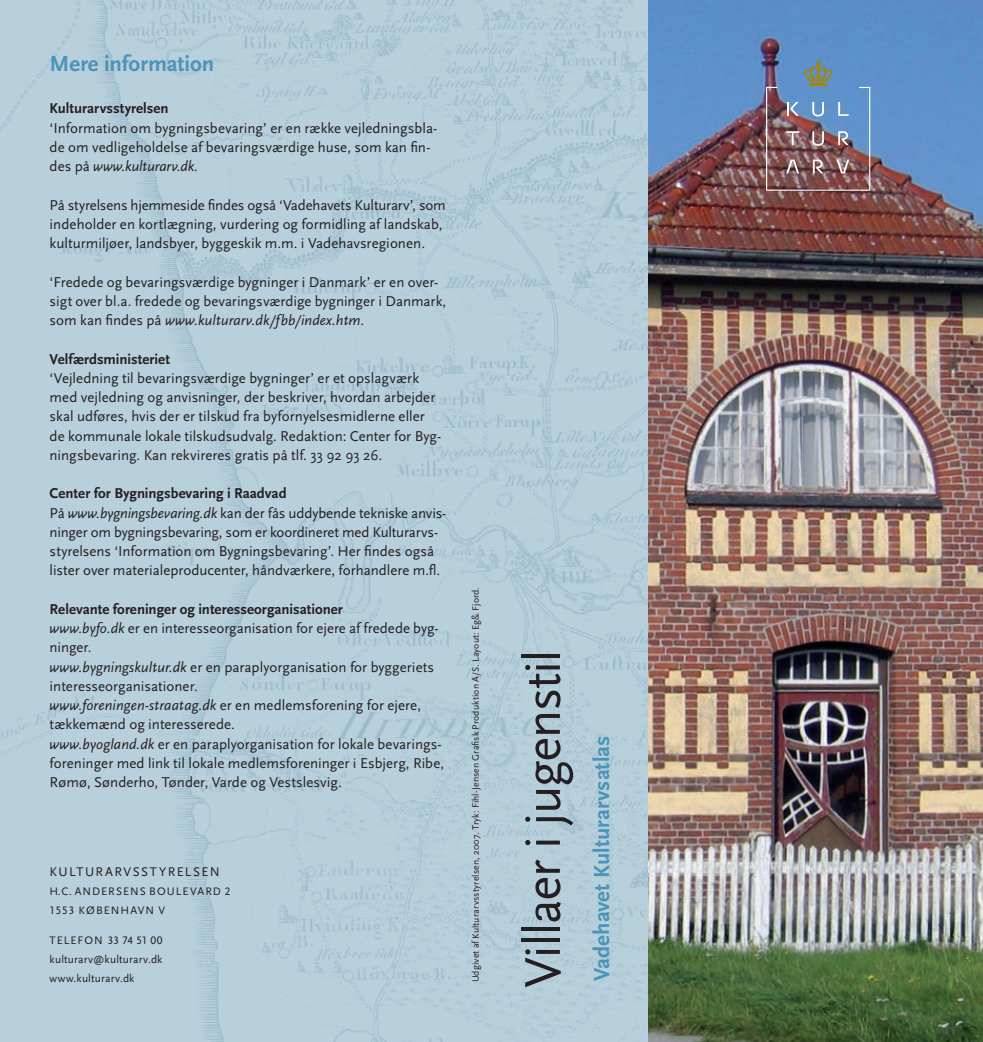
<style>
.page{position:relative;width:983px;height:1042px;background:#fff}
.page>*{position:absolute;margin:0;border:0;box-sizing:border-box;transform-origin:0 0}
.t1{font:52.5px "Scala Sans";letter-spacing:-.025em;color:#231f20}
.t2{font:700 22.75px "Scala Sans";color:#4b94b7}
.t3{font:700 22.75px "Scala Sans LF";letter-spacing:-.005em;color:#4b94b7}
.t4{font:14.88px/19.2px "Scala Sans";color:#231f20}
.t5{font:700 14.88px "Scala Sans";color:#231f20}
.t6{font:13.12px "Scala Sans";letter-spacing:.11em;color:#231f20}
.t7{font:11.38px/19.2px "Scala Sans LF";letter-spacing:.08em;color:#231f20}
.t8{font:9.62px "Scala Sans";letter-spacing:.01em;color:#231f20}
.s1{font-style:italic}
.s2{font-weight:700}
</style>
<div class="page">
<img style="left:0;top:0;width:648px;height:1042px">
<img style="left:648px;top:0;width:334px;height:1042px">
<img style="left:765px;top:59px;width:105px;height:132px">
<h2 class="t3" style="left:50px;top:52px;width:166px">Mere information</h2>
<p class="t5" style="left:50px;top:100px;width:120px">Kulturarvsstyrelsen</p>
<p class="t4" style="left:50px;top:118px;width:389px">‘Information om bygningsbevaring’ er en række vejledningsbla&shy;de om vedligeholdelse af bevaringsværdige huse, som kan fin&shy;des på <span class="s1">www.kulturarv.dk.</span></p>
<p class="t4" style="left:50px;top:195px;width:397px">På styrelsens hjemmeside findes også ‘Vadehavets Kulturarv’, som indeholder en kortlægning, vurdering og formidling af landskab, kulturmiljøer, landsbyer, byggeskik m.m. i Vadehavsregionen.</p>
<p class="t4" style="left:50px;top:272px;width:398px">‘Fredede og bevaringsværdige bygninger i Danmark’ er en over&shy;sigt over bl.a. fredede og bevaringsværdige bygninger i Danmark, som kan findes på <span class="s1">www.kulturarv.dk/fbb/index.htm</span>.</p>
<p class="t5" style="left:50px;top:351px;width:122px">Velfærdsministeriet</p>
<p class="t4" style="left:50px;top:369px;width:393px">‘Vejledning til bevaringsværdige bygninger’ er et opslagværk med vejledning og anvisninger, der beskriver, hvordan arbejder skal udføres, hvis der er tilskud fra byfornyelsesmidlerne eller de kommunale lokale tilskudsudvalg. Redaktion: Center for Byg&shy;ningsbevaring. Kan rekvireres gratis på tlf. 33 92 93 26.</p>
<p class="t4" style="left:50px;top:484px;width:398px"><span class="s2">Center for Bygningsbevaring i Raadvad<br></span>På <span class="s1">www.bygningsbevaring.dk</span> kan der fås uddybende tekniske anvis&shy;ninger om bygningsbevaring, som er koordineret med Kulturarvs&shy;styrelsens ‘Information om Bygningsbevaring’. Her findes også lister over materialeproducenter, håndværkere, forhandlere m.fl.</p>
<p class="t4" style="left:50px;top:600px;width:396px"><span class="s2">Relevante foreninger og interesseorganisationer<br></span><span class="s1">www.byfo.dk</span> er en interesseorganisation for ejere af fredede byg&shy;ninger.<br><span class="s1">www.bygningskultur.dk</span> er en paraplyorganisation for byggeriets interesseorganisationer.<br><span class="s1">www.foreningen-straatag.dk</span> er en medlemsforening for ejere, tækkemænd og interesserede.<br><span class="s1">www.byogland.dk</span> er en paraplyorganisation for lokale bevarings&shy;foreninger med link til lokale medlemsforeninger i Esbjerg, Ribe, Rømø, Sønderho, Tønder, Varde og Vestslesvig.</p>
<p class="t6" style="left:50px;top:864px;width:172px">kulturarvsstyrelsen</p>
<p class="t7" style="left:50px;top:882px;width:182px">H.C. ANDERSENS BOULEVARD 2<br>1553 KØBENHAVN V</p>
<p class="t7" style="left:50px;top:931px;width:114px;text-align:justify">TELEFON 33 74 51 00<br>KULTURARV@KULTURARV.DK WWW.KULTURARV.DK</p>
<p class="t8" style="left:470px;top:982px;width:397px;rotate:-90deg">U dgivet af Kulturarvsstyrelsen, 2007. Tryk: Fihl-Jensen Grafisk Produktion A/S. Layout: Eg&amp; Fjord.</p>
<h1 class="t1" style="left:514px;top:987px;width:339px;rotate:-90deg">Villaer i jugenstil</h1>
<h2 class="t2" style="left:589px;top:981px;width:247px;rotate:-90deg">Vadehavet Kulturarvsatlas</h2>
</div>
